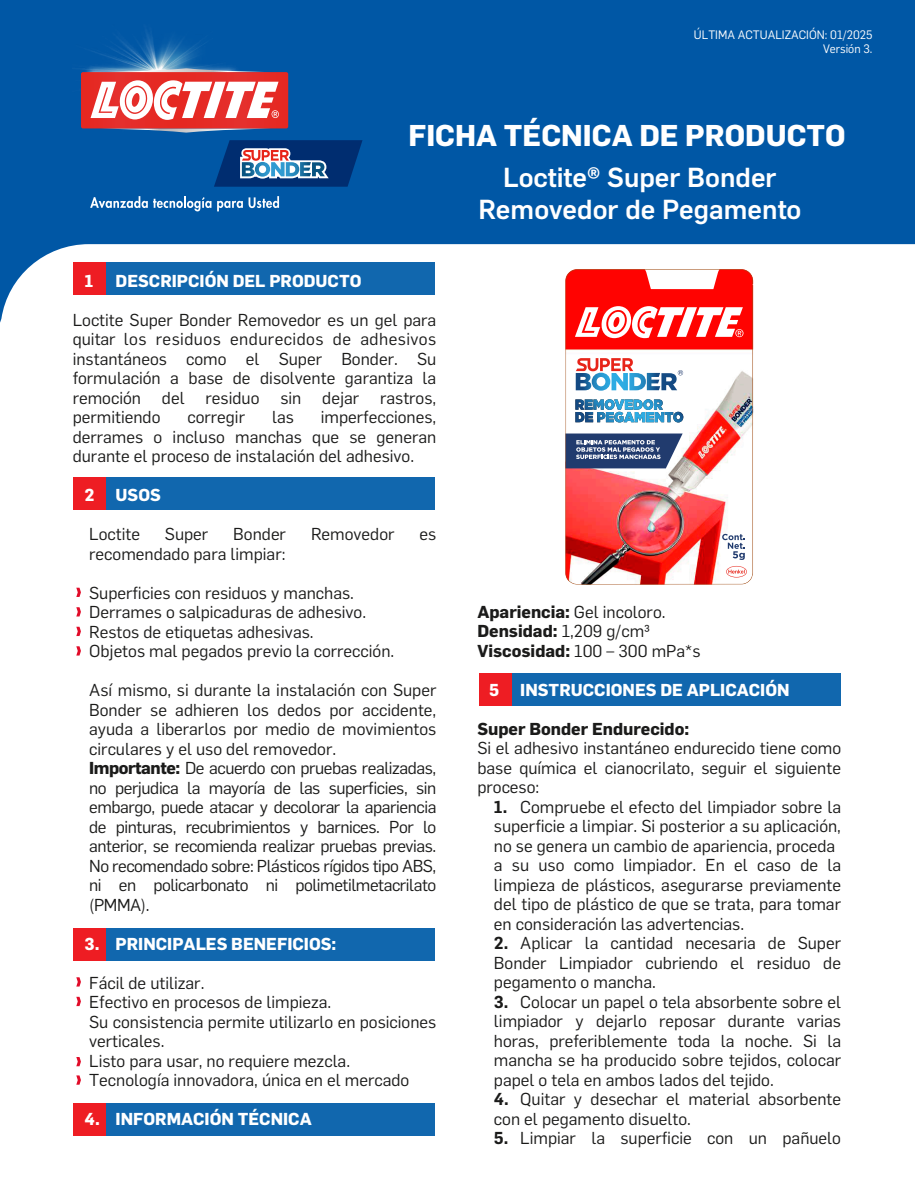
<style>
.page{position:relative;width:915px;height:1191px;background:#fff}
.page>*{position:absolute;margin:0;border:0;box-sizing:border-box;transform-origin:0 0}
.t1{font:700 29.55px "Flama";color:#fff}
.t2{font:500 27px/32.4px "Flama";color:#fff;text-align:center}
.t3{font:16.95px/19.5px "Flama";color:#1b1b1a;text-align:justify}
.t4{font:16.95px/19.5px "Flama";letter-spacing:-.025em;color:#1b1b1a}
.t5{font:700 16.95px "Flama";color:#fff}
.t6{font:700 16.95px "Flama";color:#1b1b1a}
.t7{font:12px/14px "Flama";color:#fff;text-align:right}
.s1{font-weight:700}
.s2{font-weight:600}
</style>
<div class="page">
<svg style="left:0;top:0;width:914px;height:405px;fill:#0057a5"></svg>
<div style="left:75px;top:262px;width:360px;height:33px;background:#1167ae"></div>
<div style="left:73px;top:262px;width:33px;height:33px;background:#ee1d23"></div>
<div style="left:75px;top:477px;width:360px;height:33px;background:#1167ae"></div>
<div style="left:73px;top:477px;width:33px;height:33px;background:#ee1d23"></div>
<div style="left:481px;top:673px;width:359px;height:33px;background:#1167ae"></div>
<div style="left:479px;top:673px;width:33px;height:33px;background:#ee1d23"></div>
<div style="left:76px;top:927px;width:359px;height:33px;background:#1167ae"></div>
<div style="left:73px;top:927px;width:33px;height:33px;background:#ee1d23"></div>
<div style="left:76px;top:1103px;width:359px;height:33px;background:#1167ae"></div>
<div style="left:73px;top:1103px;width:33px;height:33px;background:#ee1d23"></div>
<svg style="left:214px;top:140px;width:148px;height:47px;background:#31588d"></svg>
<img style="left:72px;top:24px;width:205px;height:115px">
<svg style="left:81px;top:68px;width:207px;height:65px"></svg>
<svg style="left:90px;top:196px;width:121px;height:15px;background:#4685bd"></svg>
<svg style="left:217px;top:196px;width:62px;height:15px"></svg>
<img style="left:565px;top:269px;width:187px;height:315px">
<svg style="left:76px;top:587px;width:5px;height:10px"></svg>
<svg style="left:76px;top:607px;width:5px;height:9px"></svg>
<svg style="left:76px;top:627px;width:5px;height:9px"></svg>
<svg style="left:76px;top:646px;width:5px;height:9px"></svg>
<svg style="left:76px;top:977px;width:5px;height:9px"></svg>
<svg style="left:76px;top:996px;width:5px;height:10px"></svg>
<svg style="left:76px;top:1057px;width:5px;height:9px"></svg>
<svg style="left:76px;top:1075px;width:5px;height:9px"></svg>
<p class="t7" style="left:693px;top:27px;width:180px">ÚLTIMA ACTUALIZACIÓN: 01/2025<br>Versión 3.</p>
<h1 class="t1" style="left:408px;top:114px;width:438px">FICHA TÉCNICA DE PRODUCTO</h1>
<p class="t5" style="left:85px;top:268px;width:10px">1</p>
<p class="t5" style="left:115px;top:268px;width:247px">DESCRIPCIÓN DEL PRODUCTO</p>
<p class="t3" style="left:73px;top:309px;width:365px">Loctite Super Bonder Removedor es un gel para quitar los residuos endurecidos de adhesivos instantáneos como el Super Bonder. Su formulación a base de disolvente garantiza la remoción del residuo sin dejar rastros, permitiendo</p>
<p class="t3" style="left:73px;top:406px;width:365px;text-indent:248px">imperfecciones, derrames o incluso manchas que se generan durante el proceso de instalación del adhesivo.</p>
<p class="t5" style="left:85px;top:483px;width:78px">2 USOS</p>
<p class="t3" style="left:89px;top:523px;width:52px">Loctite</p>
<p class="t3" style="left:165px;top:523px;width:45px">Super</p>
<p class="t3" style="left:233px;top:523px;width:54px">Bonder</p>
<p class="t3" style="left:311px;top:523px;width:85px">Removedor</p>
<p class="t3" style="left:419px;top:523px;width:18px">es</p>
<p class="t3" style="left:89px;top:543px;width:198px">recomendado para limpiar:</p>
<p class="t3" style="left:89px;top:582px;width:306px;text-align:left">Superficies con residuos y manchas.<br>Derrames o salpicaduras de adhesivo.<br>Restos de etiquetas adhesivas.<br>Objetos mal pegados previo la corrección.</p>
<p class="t4" style="left:89px;top:679px;width:348px">Así mismo, si durante la instalación con Super Bonder se adhieren los dedos por accidente, ayuda a liberarlos por medio de movimientos circulares y el uso del removedor.<br><span class="s1">Importante:</span> De acuerdo con pruebas realizadas, no perjudica la mayoría de las superficies, sin embargo, puede atacar y decolorar la apariencia de pinturas, recubrimientos y barnices. Por lo anterior, se recomienda realizar pruebas previas.<br>No recomendado sobre: Plásticos rígidos tipo ABS, ni en policarbonato ni polimetilmetacrilato (PMMA).</p>
<p class="t5" style="left:85px;top:931px;width:253px">3. PRINCIPALES BENEFICIOS:</p>
<p class="t3" style="left:89px;top:972px;width:348px;text-align:left">Fácil de utilizar.<br>Efectivo en procesos de limpieza.<br>Su consistencia permite utilizarlo en posiciones verticales.<br>Listo para usar, no requiere mezcla.<br>Tecnología innovadora, única en el mercado</p>
<p class="t5" style="left:85px;top:1106px;width:228px">4. INFORMACIÓN TÉCNICA</p>
<p class="t3" style="left:187px;top:406px;width:59px">corregir</p>
<p class="t3" style="left:272px;top:406px;width:23px">las</p>
<h2 class="t2" style="left:478px;top:159px;width:324px">Loctite® Super Bonder<br>Removedor de Pegamento</h2>
<p class="t3" style="left:477px;top:601px;width:224px;text-align:left"><span class="s1">Apariencia:</span> Gel incoloro.<br><span class="s1">Densidad:</span> 1,209 g/cm3<br><span class="s1">Viscosidad:</span> 100 – 300 mPa*s</p>
<p class="t5" style="left:489px;top:677px;width:302px">5 INSTRUCCIONES DE APLICACIÓN</p>
<p class="t6" style="left:477px;top:716px;width:213px">Super Bonder Endurecido:</p>
<p class="t3" style="left:477px;top:737px;width:365px">Si el adhesivo instantáneo endurecido tiene como base química el cianocrilato, seguir el siguiente proceso:</p>
<p class="t3" style="left:493px;top:795px;width:348px;text-align:left"><span class="s2">1.</span> Compruebe el efecto del limpiador sobre la superficie a limpiar. Si posterior a su aplicación, no se genera un cambio de apariencia, proceda a su uso como limpiador. En el caso de la limpieza de plásticos, asegurarse previamente del tipo de plástico de que se trata, para tomar en consideración las advertencias.</p>
<p class="t3" style="left:493px;top:932px;width:348px"><span class="s2">2.</span> Aplicar la cantidad necesaria de Super Bonder Limpiador cubriendo el residuo de pegamento o mancha.</p>
<p class="t3" style="left:493px;top:990px;width:348px"><span class="s2">3.</span> Colocar un papel o tela absorbente sobre el limpiador y dejarlo reposar durante varias horas, preferiblemente toda la noche. Si la mancha se ha producido sobre tejidos, colocar papel o tela en ambos lados del tejido.</p>
<p class="t3" style="left:493px;top:1088px;width:348px"><span class="s2">4.</span> Quitar y desechar el material absorbente con el pegamento disuelto.</p>
<p class="t3" style="left:493px;top:1127px;width:348px"><span class="s2">5.</span> Limpiar la superficie con un pañuelo</p>
</div>
